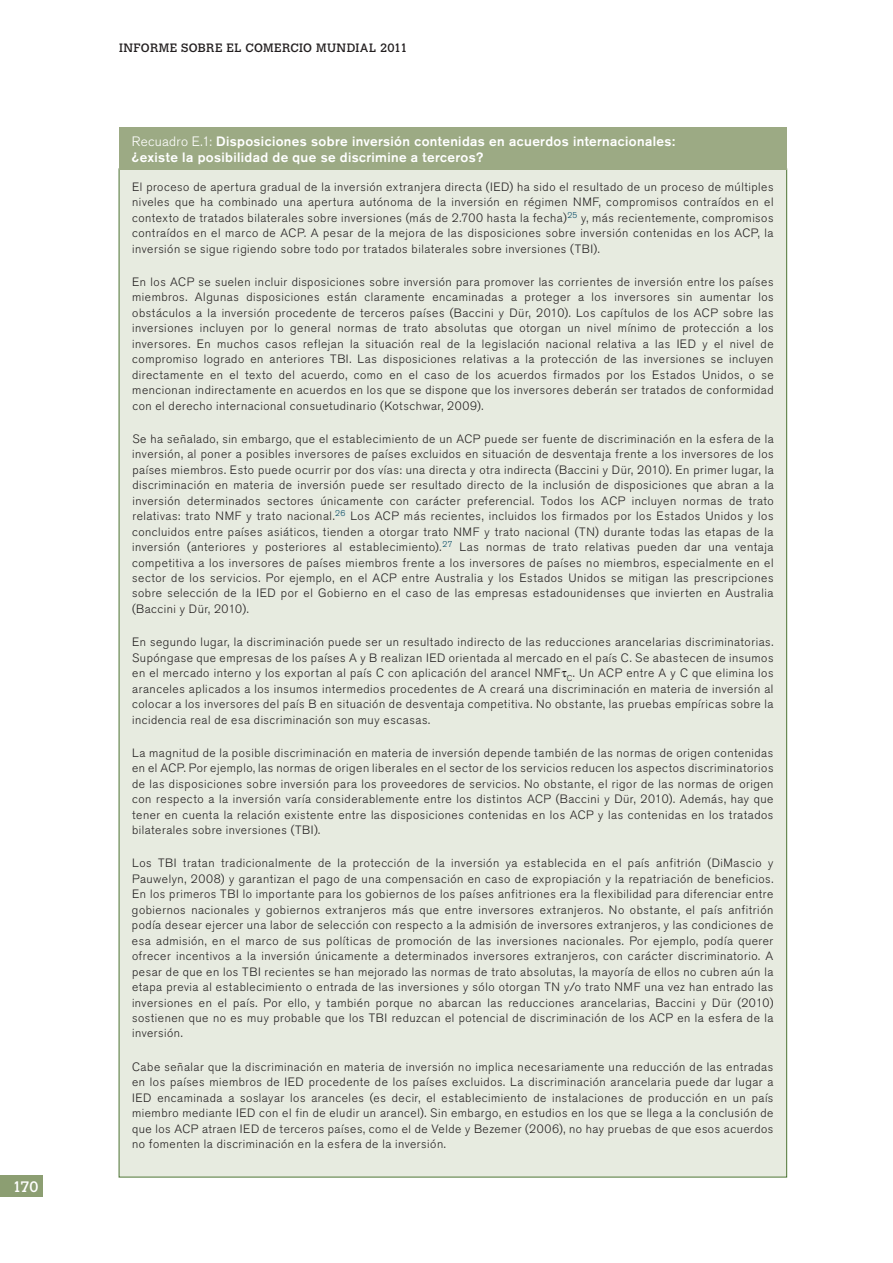
<style>
.page{position:relative;width:893px;height:1263px;background:#fff}
.page>*{position:absolute;margin:0;border:0;box-sizing:border-box;transform-origin:0 0}
.t1{font:15px "Calvert";color:#fff}
.t2{font:500 13.5px/16.5px "Akzidenz Grotesk BE";letter-spacing:.025em;color:#fff}
.t3{font:300 12px/15.5px "Akzidenz Grotesk BE";letter-spacing:.045em;color:#231f20;text-align:justify}
.t4{font:12px "Calvert";letter-spacing:.035em;color:#231f20}
.s1{font-weight:300}
</style>
<div class="page">
<div style="left:0;top:1175px;width:43px;height:21px;background:#8c9e72"></div>
<div style="left:119px;top:169px;width:668px;height:1008px;background:#e7ebe0"></div>
<div style="left:119px;top:128px;width:668px;height:42px;background:#9caa84"></div>
<p class="t1" style="left:13px;top:1178px;width:27px">170</p>
<p class="t4" style="left:119px;top:41px;width:137px">INFORME SOBRE EL COME</p>
<p class="t4" style="left:282px;top:41px;width:17px">RCIO</p>
<p class="t4" style="left:316px;top:41px;width:93px">MUNDIAL 2011</p>
<p class="t2" style="left:132px;top:133px;width:545px"><span class="s1">Recuadro E.1:</span> Disposiciones sobre inversión contenidas en acuerdos internacionales: ¿existe la posibilidad de que se discrimine a terceros?</p>
<p class="t3" style="left:132px;top:179px;width:643px">El proceso de apertura gradual de la inversión extranjera directa (IED) ha sido el resultado de un proceso de múltiples niveles que ha combinado una apertura autónoma de la inversión en régimen NMF, compromisos contraídos en el contexto de tratados bilaterales sobre inversiones (más de 2.700 hasta la fecha)<sup>25</sup> y, más recientemente, compromisos contraídos en el marco de ACP. A pesar de la mejora de las disposiciones sobre inversión contenidas en los ACP, la inversión se sigue rigiendo sobre todo por tratados bilaterales sobre inversiones (TBI).</p>
<p class="t3" style="left:132px;top:274px;width:643px">En los ACP se suelen incluir disposiciones sobre inversión para promover las corrientes de inversión entre los países miembros. Algunas disposiciones están claramente encaminadas a proteger a los inversores sin aumentar los obstáculos a la inversión procedente de terceros países (Baccini y Dür, 2010). Los capítulos de los ACP sobre las inversiones incluyen por lo general normas de trato absolutas que otorgan un nivel mínimo de protección a los inversores. En muchos casos reflejan la situación real de la legislación nacional relativa a las IED y el nivel de compromiso logrado en anteriores TBI. Las disposiciones relativas a la protección de las inversiones se incluyen directamente en el texto del acuerdo, como en el caso de los acuerdos firmados por los Estados Unidos, o se mencionan indirectamente en acuerdos en los que se dispone que los inversores deberán ser tratados de conformidad con el derecho internacional consuetudinario (Kotschwar, 2009).</p>
<p class="t3" style="left:132px;top:431px;width:643px">Se ha señalado, sin embargo, que el establecimiento de un ACP puede ser fuente de discriminación en la esfera de la inversión, al poner a posibles inversores de países excluidos en situación de desventaja frente a los inversores de los países miembros. Esto puede ocurrir por dos vías: una directa y otra indirecta (Baccini y Dür, 2010). En primer lugar, la discriminación en materia de inversión puede ser resultado directo de la inclusión de disposiciones que abran a la inversión determinados sectores únicamente con carácter preferencial. Todos los ACP incluyen normas de trato relativas: trato NMF y trato nacional.<sup>26</sup> Los ACP más recientes, incluidos los firmados por los Estados Unidos y los concluidos entre países asiáticos, tienden a otorgar trato NMF y trato nacional (TN) durante todas las etapas de la inversión (anteriores y posteriores al establecimiento).<sup>27</sup> Las normas de trato relativas pueden dar una ventaja competitiva a los inversores de países miembros frente a los inversores de países no miembros, especialmente en el sector de los servicios. Por ejemplo, en el ACP entre Australia y los Estados Unidos se mitigan las prescripciones sobre selección de la IED por el Gobierno en el caso de las empresas estadounidenses que invierten en Australia (Baccini y Dür, 2010).</p>
<p class="t3" style="left:132px;top:635px;width:643px">En segundo lugar, la discriminación puede ser un resultado indirecto de las reducciones arancelarias discriminatorias.<br>Supóngase que empresas de los países A y B realizan IED orientada al mercado en el país C. Se abastecen de insumos en el mercado interno y los exportan al país C con aplicación del arancel NMF <sub>C</sub>. Un ACP entre A y C que elimina los aranceles aplicados a los insumos intermedios procedentes de A creará una discriminación en materia de inversión al colocar a los inversores del país B en situación de desventaja competitiva. No obstante, las pruebas empíricas sobre la incidencia real de esa discriminación son muy escasas.</p>
<p class="t3" style="left:132px;top:745px;width:643px">La magnitud de la posible discriminación en materia de inversión depende también de las normas de origen contenidas en el ACP. Por ejemplo, las normas de origen liberales en el sector de los servicios reducen los aspectos discriminatorios de las disposiciones sobre inversión para los proveedores de servicios. No obstante, el rigor de las normas de origen con respecto a la inversión varía considerablemente entre los distintos ACP (Baccini y Dür, 2010). Además, hay que tener en cuenta la relación existente entre las disposiciones contenidas en los ACP y las contenidas en los tratados bilaterales sobre inversiones (TBI).</p>
<p class="t3" style="left:132px;top:856px;width:643px">Los TBI tratan tradicionalmente de la protección de la inversión ya establecida en el país anfitrión (DiMascio y Pauwelyn, 2008) y garantizan el pago de una compensación en caso de expropiación y la repatriación de beneficios.<br>En los primeros TBI lo importante para los gobiernos de los países anfitriones era la flexibilidad para diferenciar entre gobiernos nacionales y gobiernos extranjeros más que entre inversores extranjeros. No obstante, el país anfitrión podía desear ejercer una labor de selección con respecto a la admisión de inversores extranjeros, y las condiciones de esa admisión, en el marco de sus políticas de promoción de las inversiones nacionales. Por ejemplo, podía querer ofrecer incentivos a la inversión únicamente a determinados inversores extranjeros, con carácter discriminatorio. A pesar de que en los TBI recientes se han mejorado las normas de trato absolutas, la mayoría de ellos no cubren aún la etapa previa al establecimiento o entrada de las inversiones y sólo otorgan TN y/o trato NMF una vez han entrado las inversiones en el país. Por ello, y también porque no abarcan las reducciones arancelarias, Baccini y Dür (2010) sostienen que no es muy probable que los TBI reduzcan el potencial de discriminación de los ACP en la esfera de la inversión.</p>
<p class="t3" style="left:132px;top:1059px;width:643px">Cabe señalar que la discriminación en materia de inversión no implica necesariamente una reducción de las entradas en los países miembros de IED procedente de los países excluidos. La discriminación arancelaria puede dar lugar a IED encaminada a soslayar los aranceles (es decir, el establecimiento de instalaciones de producción en un país miembro mediante IED con el fin de eludir un arancel). Sin embargo, en estudios en los que se llega a la conclusión de que los ACP atraen IED de terceros países, como el de Velde y Bezemer (2006), no hay pruebas de que esos acuerdos no fomenten la discriminación en la esfera de la inversión.</p>
</div>
